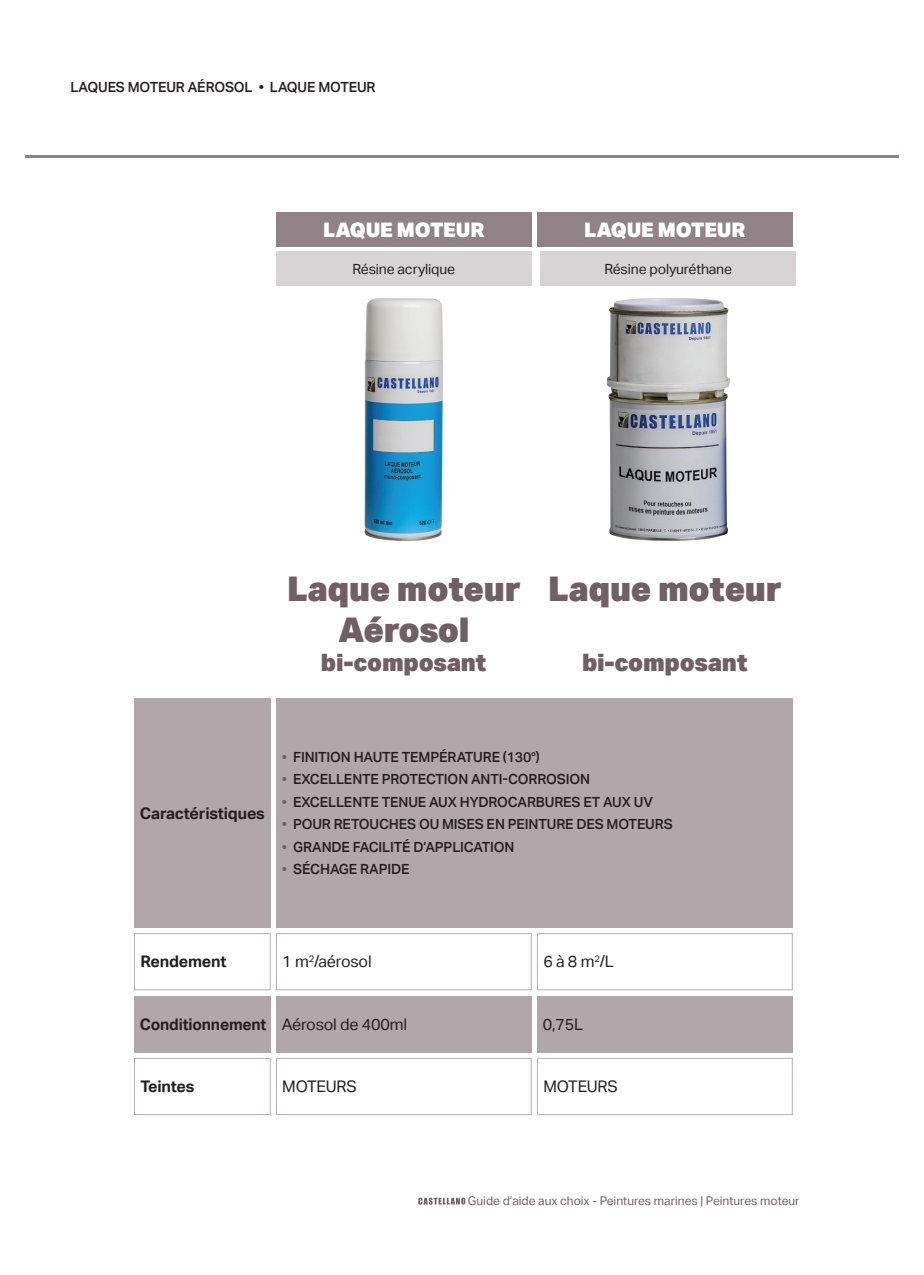
<style>
.page{position:relative;width:924px;height:1275px;background:#fff}
.page>*{position:absolute;margin:0;border:0;box-sizing:border-box;transform-origin:0 0}
.t1{font:900 34px/40.8px "Aktiv Grotesk";letter-spacing:-.01em;color:#705f65;text-align:center}
.t2{font:900 24px "Aktiv Grotesk";letter-spacing:-.01em;color:#705f65}
.t3{font:900 20px "Aktiv Grotesk";letter-spacing:-.01em;color:#fff}
.t4{font:700 16px "Aktiv Grotesk";letter-spacing:-.01em;color:#231f20}
.t5{font:16px "Aktiv Grotesk";letter-spacing:-.01em;color:#231f20}
.t6{font:500 14px "Aktiv Grotesk";letter-spacing:-.01em;color:#231f20}
.t7{font:14px "Aktiv Grotesk";letter-spacing:-.01em;color:#231f20}
.t8{font:12px "Aktiv Grotesk";color:#705f65}
.s1{color:#705f65}
.s2{font-weight:400}
</style>
<div class="page">
<div style="left:276px;top:212px;width:255px;height:34px;background:#918287"></div>
<div style="left:537px;top:212px;width:255px;height:34px;background:#918287"></div>
<div style="left:134px;top:698px;width:136px;height:229px;background:#b1a6a9"></div>
<div style="left:276px;top:698px;width:516px;height:229px;background:#b1a6a9"></div>
<div style="left:134px;top:933px;width:136px;height:57px;border:1px solid #b8aeb0"></div>
<div style="left:276px;top:933px;width:255px;height:57px;border:1px solid #b8aeb0"></div>
<div style="left:537px;top:933px;width:255px;height:57px;border:1px solid #b8aeb0"></div>
<div style="left:134px;top:1058px;width:136px;height:56px;border:1px solid #b8aeb0"></div>
<div style="left:276px;top:1058px;width:255px;height:56px;border:1px solid #b8aeb0"></div>
<div style="left:537px;top:1058px;width:255px;height:56px;border:1px solid #b8aeb0"></div>
<div style="left:134px;top:995px;width:136px;height:57px;background:#b1a6a9"></div>
<div style="left:276px;top:995px;width:255px;height:57px;background:#b1a6a9"></div>
<div style="left:537px;top:995px;width:255px;height:57px;background:#b1a6a9"></div>
<div style="left:276px;top:252px;width:255px;height:34px;background:#d8d3d5"></div>
<div style="left:540px;top:252px;width:255px;height:34px;background:#d8d3d5"></div>
<img style="left:364px;top:298px;width:79px;height:243px">
<img style="left:606px;top:298px;width:124px;height:243px">
<hr style="left:25px;top:155px;width:873px;height:3px;background:#918287">
<svg style="left:418px;top:1197px;width:47px;height:7px"></svg>
<p class="t6" style="left:70px;top:79px;width:306px">LAQUES MOTEUR AÉROSOL • LAQUE MOTEUR</p>
<h3 class="t3" style="left:323px;top:217px;width:163px">LAQUE MOTEUR</h3>
<h3 class="t3" style="left:584px;top:217px;width:163px">LAQUE MOTEUR</h3>
<p class="t7" style="left:352px;top:261px;width:104px">Résine acrylique</p>
<p class="t7" style="left:604px;top:261px;width:129px">Résine polyuréthane</p>
<h1 class="t1" style="left:287px;top:568px;width:234px">Laque moteur<br>Aérosol</h1>
<h2 class="t2" style="left:321px;top:646px;width:167px">bi-composant</h2>
<h1 class="t1" style="left:548px;top:568px;width:234px">Laque moteur</h1>
<h2 class="t2" style="left:581px;top:646px;width:167px">bi-composant</h2>
<p class="t4" style="left:140px;top:803px;width:126px">Caractéristiques</p>
<p class="t6" style="left:282px;top:748px;width:259px"><span class="s1">•</span> FINITION HAUTE TEMPÉRATURE (130°)</p>
<p class="t6" style="left:282px;top:771px;width:309px"><span class="s1">•</span> EXCELLENTE PROTECTION ANTI-CORROSION</p>
<p class="t6" style="left:282px;top:793px;width:372px"><span class="s1">•</span> EXCELLENTE TENUE AUX HYDROCARBURES ET AUX UV</p>
<p class="t6" style="left:282px;top:816px;width:392px"><span class="s1">•</span> POUR RETOUCHES OU MISES EN PEINTURE DES MOTEURS</p>
<p class="t6" style="left:282px;top:838px;width:234px"><span class="s1">•</span> GRANDE FACILITÉ D’APPLICATION</p>
<p class="t6" style="left:282px;top:861px;width:129px"><span class="s1">•</span> SÉCHAGE RAPIDE</p>
<p class="t4" style="left:140px;top:952px;width:88px">Rendement</p>
<p class="t5" style="left:282px;top:952px;width:91px">1 m<sup>2</sup>/aérosol</p>
<p class="t5" style="left:543px;top:952px;width:72px">6 à 8 m<sup>2</sup>/L</p>
<p class="t4" style="left:140px;top:1015px;width:268px">Conditionnement <span class="s2">Aérosol de 400ml</span></p>
<p class="t5" style="left:542px;top:1015px;width:42px">0,75L</p>
<p class="t4" style="left:140px;top:1077px;width:56px">Teintes</p>
<p class="t5" style="left:282px;top:1077px;width:76px">MOTEURS</p>
<p class="t5" style="left:543px;top:1077px;width:76px">MOTEURS</p>
<p class="t8" style="left:468px;top:1193px;width:333px">Guide d’aide aux choix - Peintures marines | Peintures moteur</p>
</div>
